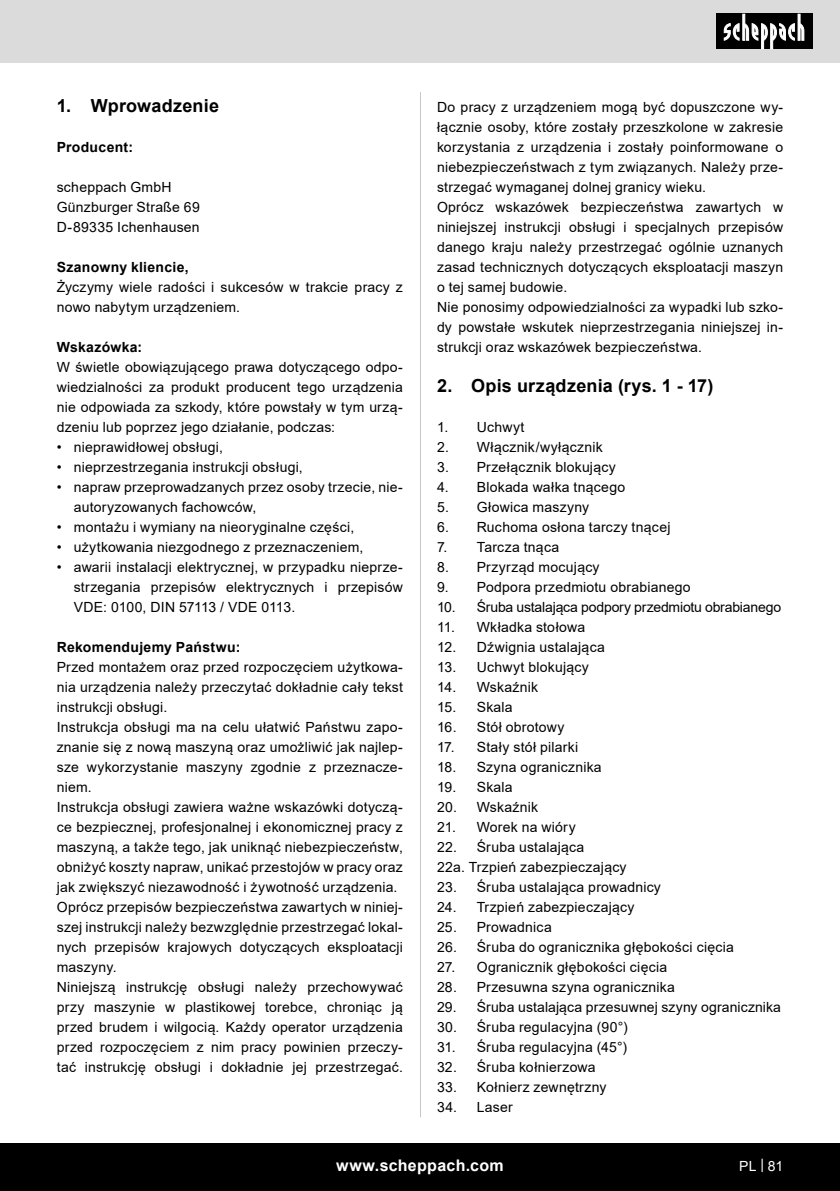
<style>
.page{position:relative;width:840px;height:1191px;background:#fff}
.page>*{position:absolute;margin:0;border:0;box-sizing:border-box;transform-origin:0 0}
.t1{font:700 18px "Arial";letter-spacing:.015em;color:#000}
.t2{font:700 16px "Arial";letter-spacing:.02em;color:#fff}
.t3{font:14px/20px "Arial";letter-spacing:.015em;color:#000;text-align:justify}
.t4{font:700 14px "Arial";letter-spacing:.02em;color:#000}
.t5{font:14px "Arial";letter-spacing:-.015em;color:#000}
.t6{font:14px "Arial";color:#fff}
</style>
<div class="page">
<div style="left:0;top:0;width:839px;height:63px;background:#dbdbdb"></div>
<div style="left:0;top:1143px;width:839px;height:48px;background:#000"></div>
<div style="left:716px;top:14px;width:96px;height:35px;background:#000"></div>
<svg style="left:723px;top:14px;width:81px;height:35px"></svg>
<hr style="left:420px;top:92px;width:1px;height:1025px;background:#c7c7c7">
<p class="t1" style="left:57px;top:93px;width:164px">1. Wprowadzenie</p>
<p class="t4" style="left:57px;top:137px;width:78px">Producent:</p>
<p class="t3" style="left:57px;top:177px;width:116px">scheppach GmbH</p>
<p class="t3" style="left:57px;top:197px;width:144px">Günzburger Straße 69</p>
<p class="t3" style="left:57px;top:217px;width:144px">D-89335 Ichenhausen</p>
<p class="t4" style="left:57px;top:257px;width:133px">Szanowny kliencie,</p>
<p class="t3" style="left:57px;top:277px;width:347px">Życzymy wiele radości i sukcesów w trakcie pracy z nowo nabytym urządzeniem.</p>
<p class="t4" style="left:57px;top:337px;width:87px">Wskazówka:</p>
<p class="t3" style="left:57px;top:357px;width:347px">W świetle obowiązującego prawa dotyczącego odpo&shy;wiedzialności za produkt producent tego urządzenia nie odpowiada za szkody, które powstały w tym urzą&shy;dzeniu lub poprzez jego działanie, podczas:</p>
<p class="t3" style="left:57px;top:437px;width:168px">• nieprawidłowej obsługi,</p>
<p class="t3" style="left:57px;top:457px;width:247px">• nieprzestrzegania instrukcji obsługi,</p>
<p class="t3" style="left:74px;top:477px;width:330px;text-indent:-17px">• napraw przeprowadzanych przez osoby trzecie, nie&shy;autoryzowanych fachowców,</p>
<p class="t3" style="left:57px;top:517px;width:299px">• montażu i wymiany na nieoryginalne części,</p>
<p class="t3" style="left:57px;top:537px;width:308px">• użytkowania niezgodnego z przeznaczeniem,</p>
<p class="t3" style="left:74px;top:557px;width:330px;text-indent:-17px">• awarii instalacji elektrycznej, w przypadku nieprze&shy;strzegania przepisów elektrycznych i przepisów VDE: 0100, DIN 57113 / VDE 0113.</p>
<p class="t4" style="left:57px;top:637px;width:185px">Rekomendujemy Państwu:</p>
<p class="t3" style="left:57px;top:657px;width:347px">Przed montażem oraz przed rozpoczęciem użytkowa&shy;nia urządzenia należy przeczytać dokładnie cały tekst instrukcji obsługi.</p>
<p class="t3" style="left:57px;top:717px;width:347px">Instrukcja obsługi ma na celu ułatwić Państwu zapo&shy;znanie się z nową maszyną oraz umożliwić jak najlep&shy;sze wykorzystanie maszyny zgodnie z przeznacze&shy;niem.</p>
<p class="t3" style="left:57px;top:797px;width:347px">Instrukcja obsługi zawiera ważne wskazówki dotyczą&shy;ce bezpiecznej, profesjonalnej i ekonomicznej pracy z maszyną, a także tego, jak uniknąć niebezpieczeństw, obniżyć koszty napraw, unikać przestojów w pracy oraz jak zwiększyć niezawodność i żywotność urządzenia.</p>
<p class="t3" style="left:57px;top:897px;width:347px">Oprócz przepisów bezpieczeństwa zawartych w niniej&shy;szej instrukcji należy bezwzględnie przestrzegać lokal&shy;nych przepisów krajowych dotyczących eksploatacji maszyny.</p>
<p class="t3" style="left:57px;top:977px;width:347px">Niniejszą instrukcję obsługi należy przechowywać przy maszynie w plastikowej torebce, chroniąc ją przed brudem i wilgocią. Każdy operator urządzenia przed rozpoczęciem z nim pracy powinien przeczy&shy;tać instrukcję obsługi i dokładnie jej przestrzegać.</p>
<p class="t3" style="left:437px;top:97px;width:347px">Do pracy z urządzeniem mogą być dopuszczone wy&shy;łącznie osoby, które zostały przeszkolone w zakresie korzystania z urządzenia i zostały poinformowane o niebezpieczeństwach z tym związanych. Należy prze&shy;strzegać wymaganej dolnej granicy wieku.</p>
<p class="t3" style="left:437px;top:197px;width:347px">Oprócz wskazówek bezpieczeństwa zawartych w niniejszej instrukcji obsługi i specjalnych przepisów danego kraju należy przestrzegać ogólnie uznanych zasad technicznych dotyczących eksploatacji maszyn o tej samej budowie.</p>
<p class="t3" style="left:437px;top:297px;width:347px">Nie ponosimy odpowiedzialności za wypadki lub szko&shy;dy powstałe wskutek nieprzestrzegania niniejszej in&shy;strukcji oraz wskazówek bezpieczeństwa.</p>
<p class="t1" style="left:437px;top:373px;width:278px">2. Opis urządzenia (rys. 1 - 17)</p>
<p class="t3" style="left:437px;top:417px;width:89px">1. Uchwyt</p>
<p class="t3" style="left:437px;top:437px;width:167px">2. Włącznik/wyłącznik</p>
<p class="t3" style="left:437px;top:457px;width:180px">3. Przełącznik blokujący</p>
<p class="t3" style="left:437px;top:477px;width:189px">4. Blokada wałka tnącego</p>
<p class="t3" style="left:437px;top:497px;width:154px">5. Głowica maszyny</p>
<p class="t3" style="left:437px;top:517px;width:235px">6. Ruchoma osłona tarczy tnącej</p>
<p class="t3" style="left:437px;top:537px;width:124px">7. Tarcza tnąca</p>
<p class="t3" style="left:437px;top:557px;width:164px">8. Przyrząd mocujący</p>
<p class="t3" style="left:437px;top:577px;width:255px">9. Podpora przedmiotu obrabianego</p>
<p class="t5" style="left:437px;top:597px;width:345px">10. Śruba ustalająca podpory przedmiotu obrabianego</p>
<p class="t3" style="left:437px;top:617px;width:150px">11. Wkładka stołowa</p>
<p class="t3" style="left:437px;top:637px;width:169px">12. Dźwignia ustalająca</p>
<p class="t3" style="left:437px;top:657px;width:153px">13. Uchwyt blokujący</p>
<p class="t3" style="left:437px;top:677px;width:103px">14. Wskaźnik</p>
<p class="t3" style="left:437px;top:697px;width:77px">15. Skala</p>
<p class="t3" style="left:437px;top:717px;width:129px">16. Stół obrotowy</p>
<p class="t3" style="left:437px;top:737px;width:143px">17. Stały stół pilarki</p>
<p class="t3" style="left:437px;top:757px;width:166px">18. Szyna ogranicznika</p>
<p class="t3" style="left:437px;top:777px;width:77px">19. Skala</p>
<p class="t3" style="left:437px;top:797px;width:103px">20. Wskaźnik</p>
<p class="t3" style="left:437px;top:817px;width:140px">21. Worek na wióry</p>
<p class="t3" style="left:437px;top:837px;width:149px">22. Śruba ustalająca</p>
<p class="t3" style="left:437px;top:857px;width:191px">22a. Trzpień zabezpieczający</p>
<p class="t3" style="left:437px;top:877px;width:225px">23. Śruba ustalająca prowadnicy</p>
<p class="t3" style="left:437px;top:897px;width:199px">24. Trzpień zabezpieczający</p>
<p class="t3" style="left:437px;top:917px;width:116px">25. Prowadnica</p>
<p class="t3" style="left:437px;top:937px;width:298px">26. Śruba do ogranicznika głębokości cięcia</p>
<p class="t3" style="left:437px;top:957px;width:232px">27. Ogranicznik głębokości cięcia</p>
<p class="t3" style="left:437px;top:977px;width:239px">28. Przesuwna szyna ogranicznika</p>
<p class="t3" style="left:437px;top:997px;width:345px">29. Śruba ustalająca przesuwnej szyny ogranicznika</p>
<p class="t3" style="left:437px;top:1017px;width:192px">30. Śruba regulacyjna (90°)</p>
<p class="t3" style="left:437px;top:1037px;width:191px">31. Śruba regulacyjna (45°)</p>
<p class="t3" style="left:437px;top:1057px;width:160px">32. Śruba kołnierzowa</p>
<p class="t3" style="left:437px;top:1077px;width:171px">33. Kołnierz zewnętrzny</p>
<p class="t3" style="left:437px;top:1097px;width:77px">34. Laser</p>
<p class="t2" style="left:336px;top:1154px;width:169px">www.scheppach.com</p>
<p class="t6" style="left:738px;top:1156px;width:46px">PL | 81</p>
</div>
